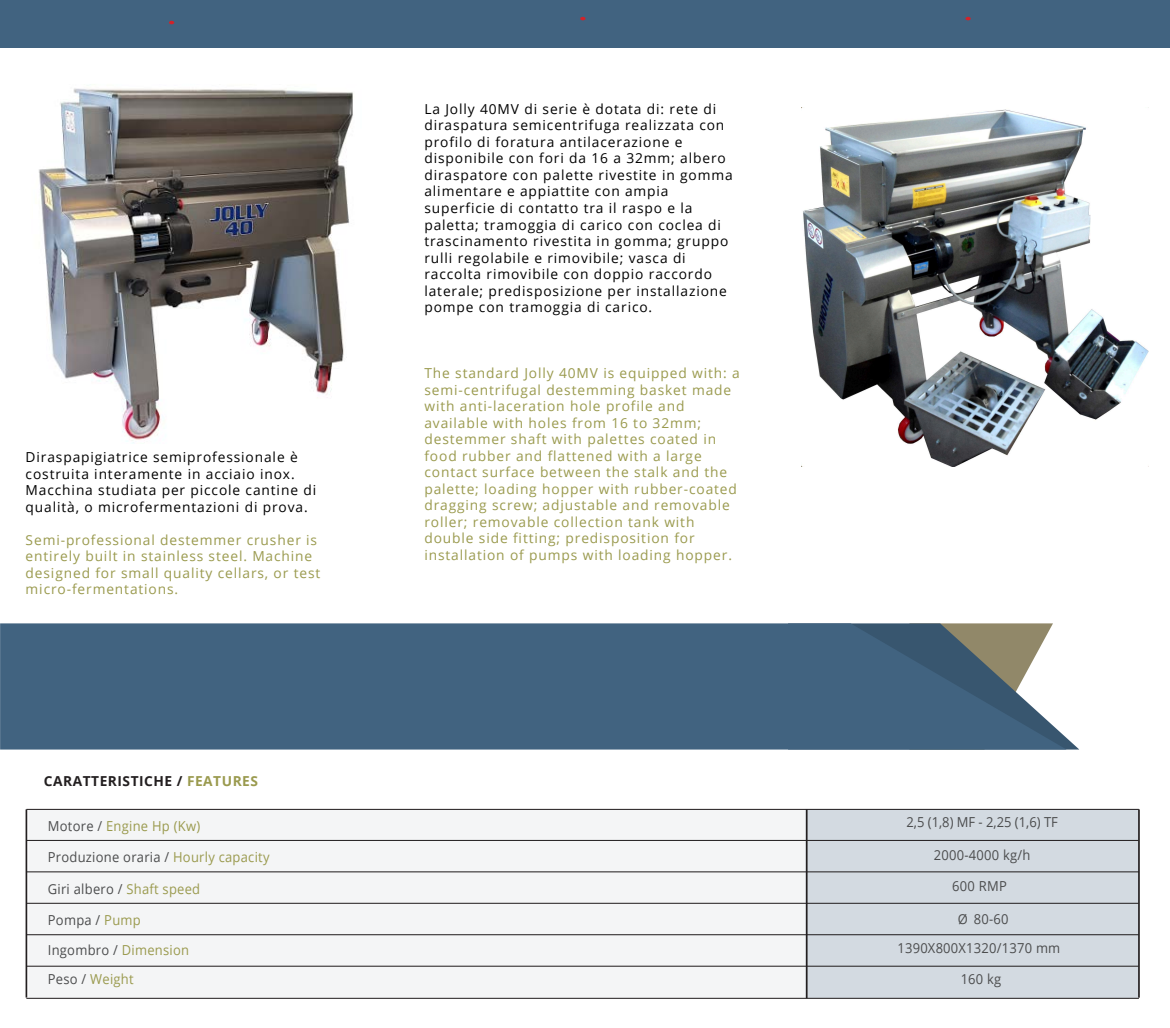
<style>
.page{position:relative;width:1170px;height:1028px;background:#fff}
.page>*{position:absolute;margin:0;border:0;box-sizing:border-box;transform-origin:0 0}
.t1{font:13.75px/16.5px "Open Sans";letter-spacing:.065em;color:#000}
.t2{font:13.75px/16.5px "Open Sans";letter-spacing:.065em;color:#9a9a4e}
.t3{font:13.75px/29.6px "Open Sans";letter-spacing:.02em;color:#4b4c4d;scale:.94 1}
.t4{font:13.75px "Open Sans";letter-spacing:.02em;color:#9a9a4e;scale:.94 1}
.t5{font:700 13.75px "Open Sans";letter-spacing:.035em;color:#231f20}
.s1{color:#9a9a4e}
.s2{color:#4b4c4d}
</style>
<div class="page">
<div style="left:29px;top:810px;width:776px;height:188px;background:#f4f5f6"></div>
<div style="left:805px;top:810px;width:333px;height:188px;background:#d3dae1"></div>
<div style="left:0;top:0;width:1169px;height:48px;background:#416380"></div>
<svg style="left:169px;top:21px;width:5px;height:3px"></svg>
<svg style="left:965px;top:17px;width:5px;height:3px"></svg>
<svg style="left:580px;top:17px;width:5px;height:3px"></svg>
<img style="left:39px;top:88px;width:314px;height:356px">
<svg style="left:0;top:623px;width:1066px;height:126px;background:#486781"></svg>
<hr style="left:27px;top:934px;width:1111px;height:1px;background:#231f20">
<hr style="left:26px;top:998px;width:1112px;height:1px;background:#231f20">
<hr style="left:26px;top:809px;width:1112px;height:1px;background:#231f20">
<hr style="left:26px;top:840px;width:1112px;height:1px;background:#231f20">
<hr style="left:26px;top:871px;width:1112px;height:1px;background:#231f20">
<hr style="left:27px;top:903px;width:1111px;height:1px;background:#231f20">
<hr style="left:806px;top:809px;width:1px;height:189px;background:#231f20">
<hr style="left:1138px;top:809px;width:1px;height:188px;background:#231f20">
<hr style="left:26px;top:809px;width:1px;height:188px;background:#231f20">
<hr style="left:26px;top:966px;width:1112px;height:1px;background:#231f20">
<img style="left:801px;top:108px;width:346px;height:358px">
<p class="t1" style="left:26px;top:449px;width:292px">Diraspapigiatrice semiprofessionale è costruita interamente in acciaio inox.<br>Macchina studiata per piccole cantine di qualità, o microfermentazioni di prova.</p>
<p class="t2" style="left:26px;top:531px;width:296px">Semi-professional destemmer crusher is entirely built in stainless steel. Machine designed for small quality cellars, or test micro-fermentations.</p>
<p class="t5" style="left:44px;top:771px;width:215px">CARATTERISTICHE / <span class="s1">FEATURES</span></p>
<p class="t1" style="left:424px;top:100px;width:310px">La Jolly 40MV di serie è dotata di: rete di diraspatura semicentrifuga realizzata con profilo di foratura antilacerazione e disponibile con fori da 16 a 32mm; albero diraspatore con palette rivestite in gomma alimentare e appiattite con ampia superficie di contatto tra il raspo e la paletta; tramoggia di carico con coclea di trascinamento rivestita in gomma; gruppo rulli regolabile e rimovibile; vasca di raccolta rimovibile con doppio raccordo laterale; predisposizione per installazione pompe con tramoggia di carico.</p>
<p class="t2" style="left:424px;top:364px;width:317px">The standard Jolly 40MV is equipped with: a semi-centrifugal destemming basket made with anti-laceration hole profile and available with holes from 16 to 32mm; destemmer shaft with palettes coated in food rubber and flattened with a large contact surface between the stalk and the palette; loading hopper with rubber-coated dragging screw; adjustable and removable roller; removable collection tank with double side fitting; predisposition for installation of pumps with loading hopper.</p>
<p class="t4" style="left:48px;top:816px;width:163px"><span class="s2">Motore /</span> Engine Hp (Kw)</p>
<p class="t3" style="left:906px;top:807px;width:162px">2,5 (1,8) MF - 2,25 (1,6) TF</p>
<p class="t4" style="left:48px;top:847px;width:237px"><span class="s2">Produzione</span> <span class="s2">oraria</span> <span class="s2">/</span> Hourly capacity</p>
<p class="t3" style="left:48px;top:873px;width:163px">Giri albero / <span class="s1">Shaft speed</span></p>
<p class="t3" style="left:48px;top:904px;width:152px">Pompa / <span class="s1">Pump<br></span>Ingombro / <span class="s1">Dimension<br></span>Peso / <span class="s1">Weight</span></p>
<p class="t3" style="left:933px;top:839px;width:104px">2000-4000 kg/h</p>
<p class="t3" style="left:952px;top:870px;width:59px">600 RMP</p>
<p class="t3" style="left:897px;top:903px;width:175px;text-indent:60px">Ø 80-60<br>1390X800X1320/1370 mm</p>
<p class="t3" style="left:960px;top:964px;width:45px">160 kg</p>
</div>
